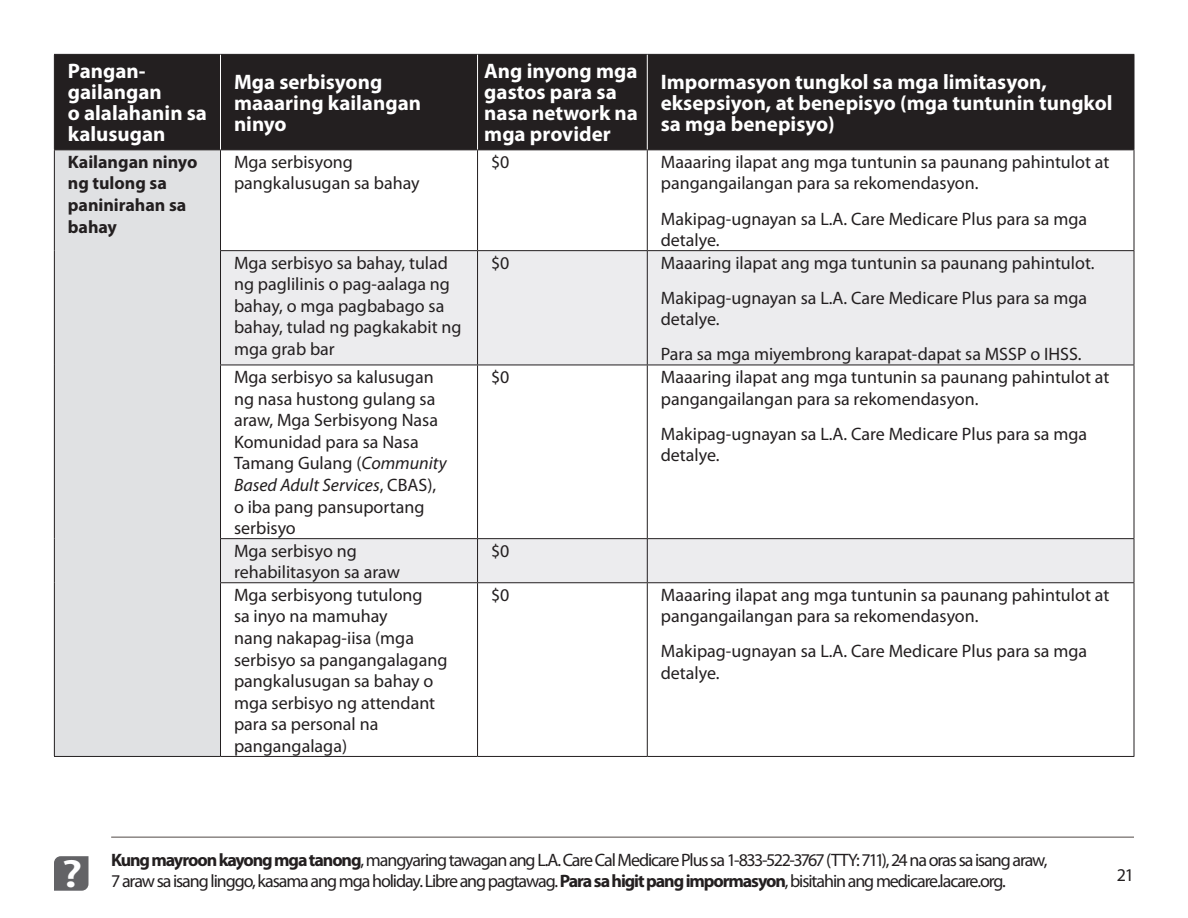
<style>
.page{position:relative;width:1188px;height:918px;background:#fff}
.page>*{position:absolute;margin:0;border:0;box-sizing:border-box;transform-origin:0 0}
.t1{font:700 21px/21px "Myriad Pro";color:#fff}
.t2{font:18px/21.6px "Myriad Pro";color:#231f20}
.t3{font:18px/21px "Myriad Pro";letter-spacing:-.06em;color:#231f20}
.t4{font:700 18px/21.6px "Myriad Pro";color:#231f20}
.s1{font-style:italic}
.s2{font-weight:700}
.s3{font-weight:600;font-size:39.45px;color:#fff}
</style>
<div class="page">
<svg style="left:54px;top:856px;width:34px;height:35px"></svg>
<hr style="left:111px;top:837px;width:1023px;height:1px;background:#524a47">
<div style="left:55px;top:55px;width:1079px;height:94px;background:#231f20"></div>
<div style="left:54px;top:150px;width:167px;height:606px;background:#e0e1e3"></div>
<svg style="left:221px;top:251px;width:913px;height:331px"></svg>
<hr style="left:54px;top:54px;width:167px;height:1px;background:#231f20">
<hr style="left:54px;top:55px;width:1px;height:94px;background:#231f20">
<hr style="left:221px;top:54px;width:257px;height:1px;background:#231f20">
<hr style="left:478px;top:54px;width:169px;height:1px;background:#231f20">
<hr style="left:647px;top:54px;width:487px;height:1px;background:#231f20">
<hr style="left:1134px;top:55px;width:1px;height:94px;background:#231f20">
<hr style="left:54px;top:149px;width:167px;height:1px;background:#231f20">
<hr style="left:221px;top:149px;width:257px;height:1px;background:#231f20">
<hr style="left:478px;top:149px;width:169px;height:1px;background:#231f20">
<hr style="left:647px;top:149px;width:487px;height:1px;background:#231f20">
<hr style="left:54px;top:150px;width:1px;height:101px;background:#231f20">
<hr style="left:54px;top:251px;width:1px;height:114px;background:#231f20">
<hr style="left:54px;top:365px;width:1px;height:174px;background:#231f20">
<hr style="left:54px;top:539px;width:1px;height:44px;background:#231f20">
<hr style="left:54px;top:583px;width:1px;height:173px;background:#231f20">
<hr style="left:220px;top:150px;width:1px;height:100px;background:#231f20">
<hr style="left:477px;top:150px;width:1px;height:100px;background:#231f20">
<hr style="left:647px;top:150px;width:1px;height:100px;background:#231f20">
<hr style="left:1134px;top:150px;width:1px;height:100px;background:#231f20">
<hr style="left:220px;top:250px;width:258px;height:1px;background:#231f20">
<hr style="left:220px;top:251px;width:1px;height:114px;background:#231f20">
<hr style="left:478px;top:250px;width:169px;height:1px;background:#231f20">
<hr style="left:477px;top:251px;width:1px;height:114px;background:#231f20">
<hr style="left:647px;top:250px;width:487px;height:1px;background:#231f20">
<hr style="left:647px;top:251px;width:1px;height:114px;background:#231f20">
<hr style="left:1134px;top:251px;width:1px;height:114px;background:#231f20">
<hr style="left:220px;top:365px;width:258px;height:1px;background:#231f20">
<hr style="left:220px;top:365px;width:1px;height:173px;background:#231f20">
<hr style="left:478px;top:365px;width:169px;height:1px;background:#231f20">
<hr style="left:477px;top:365px;width:1px;height:173px;background:#231f20">
<hr style="left:647px;top:365px;width:487px;height:1px;background:#231f20">
<hr style="left:647px;top:365px;width:1px;height:173px;background:#231f20">
<hr style="left:1134px;top:365px;width:1px;height:173px;background:#231f20">
<hr style="left:220px;top:538px;width:258px;height:1px;background:#231f20">
<hr style="left:220px;top:539px;width:1px;height:43px;background:#231f20">
<hr style="left:478px;top:538px;width:169px;height:1px;background:#231f20">
<hr style="left:477px;top:539px;width:1px;height:43px;background:#231f20">
<hr style="left:647px;top:538px;width:487px;height:1px;background:#231f20">
<hr style="left:647px;top:539px;width:1px;height:43px;background:#231f20">
<hr style="left:1134px;top:539px;width:1px;height:43px;background:#231f20">
<hr style="left:220px;top:582px;width:258px;height:1px;background:#231f20">
<hr style="left:220px;top:583px;width:1px;height:173px;background:#231f20">
<hr style="left:478px;top:582px;width:169px;height:1px;background:#231f20">
<hr style="left:477px;top:583px;width:1px;height:173px;background:#231f20">
<hr style="left:647px;top:582px;width:487px;height:1px;background:#231f20">
<hr style="left:647px;top:583px;width:1px;height:173px;background:#231f20">
<hr style="left:1134px;top:583px;width:1px;height:173px;background:#231f20">
<hr style="left:54px;top:756px;width:167px;height:1px;background:#231f20">
<hr style="left:221px;top:756px;width:257px;height:1px;background:#231f20">
<hr style="left:478px;top:756px;width:169px;height:1px;background:#231f20">
<hr style="left:647px;top:756px;width:487px;height:1px;background:#231f20">
<hr style="left:220px;top:55px;width:1px;height:94px;background:#fff">
<hr style="left:477px;top:55px;width:1px;height:94px;background:#fff">
<hr style="left:647px;top:55px;width:1px;height:94px;background:#fff">
<p class="t1" style="left:68px;top:60px;width:141px">Pangan&shy;gailangan<br>o alalahanin sa kalusugan</p>
<p class="t1" style="left:234px;top:71px;width:189px">Mga serbisyong maaaring kailangan ninyo</p>
<p class="t1" style="left:484px;top:60px;width:155px">Ang inyong mga gastos para sa nasa network na mga provider</p>
<p class="t1" style="left:661px;top:71px;width:453px">Impormasyon tungkol sa mga limitasyon, eksepsiyon, at benepisyo (mga tuntunin tungkol sa mga benepisyo)</p>
<p class="t4" style="left:68px;top:150px;width:131px">Kailangan ninyo ng tulong sa paninirahan sa bahay</p>
<p class="t2" style="left:234px;top:151px;width:187px">Mga serbisyong pangkalusugan sa bahay</p>
<p class="t2" style="left:491px;top:151px;width:20px">$0</p>
<p class="t2" style="left:661px;top:151px;width:450px">Maaaring ilapat ang mga tuntunin sa paunang pahintulot at pangangailangan para sa rekomendasyon.</p>
<p class="t2" style="left:661px;top:207px;width:428px">Makipag-ugnayan sa L.A. Care Medicare Plus para sa mga detalye.</p>
<p class="t2" style="left:234px;top:252px;width:229px">Mga serbisyo sa bahay, tulad ng paglilinis o pag-aalaga ng bahay, o mga pagbabago sa bahay, tulad ng pagkakabit ng mga grab bar</p>
<p class="t2" style="left:491px;top:252px;width:20px">$0</p>
<p class="t2" style="left:661px;top:245px;width:435px;line-height:35.1px">Maaaring ilapat ang mga tuntunin sa paunang pahintulot.<br>Makipag-ugnayan sa L.A. Care Medicare Plus para sa mga</p>
<p class="t2" style="left:661px;top:301px;width:422px;line-height:35.1px">detalye.<br>Para sa mga miyembrong karapat-dapat sa MSSP o IHSS.</p>
<p class="t2" style="left:234px;top:366px;width:214px">Mga serbisyo sa kalusugan ng nasa hustong gulang sa araw, Mga Serbisyong Nasa<br>Komunidad para sa Nasa<br>Tamang Gulang (<span class="s1">Community<br>Based Adult Services</span>, CBAS), o iba pang pansuportang serbisyo</p>
<p class="t2" style="left:491px;top:366px;width:20px">$0</p>
<p class="t2" style="left:661px;top:366px;width:450px">Maaaring ilapat ang mga tuntunin sa paunang pahintulot at pangangailangan para sa rekomendasyon.</p>
<p class="t2" style="left:661px;top:423px;width:428px">Makipag-ugnayan sa L.A. Care Medicare Plus para sa mga detalye.</p>
<p class="t2" style="left:234px;top:540px;width:167px">Mga serbisyo ng rehabilitasyon sa araw</p>
<p class="t2" style="left:491px;top:540px;width:20px">$0</p>
<p class="t2" style="left:234px;top:584px;width:215px">Mga serbisyong tutulong<br>sa inyo na mamuhay<br>nang nakapag-iisa (mga serbisyo sa pangangalagang pangkalusugan sa bahay o mga serbisyo ng attendant para sa personal na pangangalaga)</p>
<p class="t2" style="left:491px;top:584px;width:20px">$0</p>
<p class="t2" style="left:661px;top:584px;width:450px">Maaaring ilapat ang mga tuntunin sa paunang pahintulot at pangangailangan para sa rekomendasyon.</p>
<p class="t2" style="left:661px;top:640px;width:428px">Makipag-ugnayan sa L.A. Care Medicare Plus para sa mga detalye.</p>
<p class="t3" style="left:62px;top:849px;width:987px;text-indent:50px"><span class="s2">Kung mayroon kayong mga tanong</span>, mangyaring tawagan ang L.A. Care Cal Medicare Plus sa 1-833-522-3767 (TTY: 711), 24 na oras sa isang araw, <span class="s3">?</span> 7 araw sa isang linggo, kasama ang mga holiday. Libre ang pagtawag. <span class="s2">Para sa higit pang impormasyon</span>, bisitahin ang medicare.lacare.org.</p>
<p class="t2" style="left:1117px;top:864px;width:19px">21</p>
</div>
